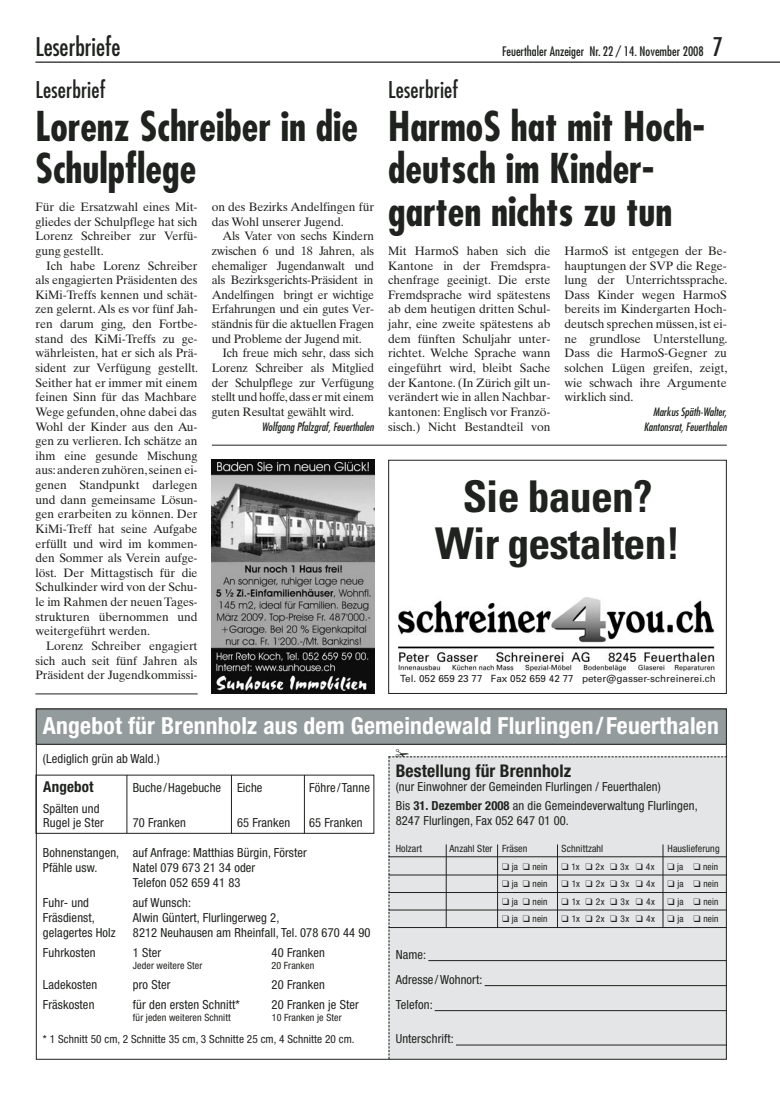
<style>
.page{position:relative;width:780px;height:1099px;background:#fff}
.page>*{position:absolute;margin:0;border:0;box-sizing:border-box;transform-origin:0 0}
.t1{font:700 condensed 43.75px/46.2px "Univers";letter-spacing:-.02em;color:#1f221e;text-align:center}
.t2{font:700 condensed 40px/42.5px "Futura";color:#1f221e}
.t3{font:condensed 25px "Futura";color:#1f221e}
.t4{font:700 condensed 23.62px "Helvetica Neue";letter-spacing:.01em;color:#fff}
.t5{font:condensed 22.5px "Futura";letter-spacing:.01em;color:#1f221e}
.t6{font:700 condensed 17.5px "Helvetica Neue";letter-spacing:.01em;color:#1f221e}
.t7{font:700 condensed 15px "Helvetica Neue";letter-spacing:.01em;color:#1f221e}
.t8{font:condensed 12.75px "Futura";color:#1f221e}
.t9{font:condensed 12.5px/15px "Helvetica Neue";letter-spacing:.01em;color:#1f221e}
.t10{font:12.25px/14.6px "Times Ten";letter-spacing:-.015em;color:#1f221e;text-align:justify}
.t11{font:italic condensed 11.25px/14.6px "Futura";color:#1f221e;text-align:right}
.t12{font:condensed 11.25px "Helvetica Neue";letter-spacing:.01em;color:#1f221e}
.t13{font:condensed 10px "Helvetica Neue";letter-spacing:.01em;color:#1f221e}
.t14{font:9.88px "Univers";color:#1f221e}
.t15{font:condensed 9.38px "Helvetica Neue";letter-spacing:.01em;color:#1f221e}
.s1{font-size:25px}
.s2{font-weight:700}
</style>
<div class="page">
<hr style="left:35px;top:61px;width:745px;height:2px;background:#1f221e">
<div style="left:36px;top:709px;width:690px;height:35px;background:#949b9c"></div>
<div style="left:36px;top:708px;width:690px;height:36px;border:1px solid #1f221e"></div>
<hr style="left:127px;top:775px;width:1px;height:58px;background:#1f221e">
<hr style="left:231px;top:775px;width:1px;height:58px;background:#1f221e">
<hr style="left:304px;top:775px;width:1px;height:58px;background:#1f221e">
<img style="left:398px;top:597px;width:316px;height:76px">
<div style="left:388px;top:460px;width:338px;height:234px;border:1px solid #1f221e"></div>
<hr style="left:212px;top:444px;width:514px;height:1px;background:#1f221e">
<hr style="left:35px;top:693px;width:163px;height:1px;background:#1f221e">
<img style="left:212px;top:460px;width:162px;height:234px">
<svg style="left:388px;top:749px;width:338px;height:309px;background:#dadcdc"></svg>
<h3 class="t3" style="left:35px;top:35px;width:86px">Leserbriefe</h3>
<p class="t8" style="left:502px;top:46px;width:223px">Feuerthaler Anzeiger Nr. 22 / 14. November 2008 <span class="s1">7</span></p>
<h3 class="t5" style="left:35px;top:79px;width:71px">Leserbrief</h3>
<h2 class="t2" style="left:35px;top:108px;width:324px">Lorenz Schreiber in die<br>Schulpflege</h2>
<p class="t10" style="left:35px;top:201px;width:164px">Für die Ersatzwahl eines Mit&shy;gliedes der Schulpflege hat sich Lorenz Schreiber zur Verfü&shy;gung gestellt.</p>
<p class="t10" style="left:35px;top:259px;width:164px;text-indent:11px">Ich habe Lorenz Schreiber als engagierten Präsidenten des KiMi-Treffs kennen und schät&shy;zen gelernt. Als es vor fünf Jah&shy;ren darum ging, den Fortbe&shy;stand des KiMi-Treffs zu ge&shy;währleisten, hat er sich als Prä&shy;sident zur Verfügung gestellt.<br>Seither hat er immer mit einem feinen Sinn für das Machbare Wege gefunden, ohne dabei das Wohl der Kinder aus den Au&shy;gen zu verlieren. Ich schätze an ihm eine gesunde Mischung aus: anderen zuhören, seinen ei&shy;genen Standpunkt darlegen und dann gemeinsame Lösun&shy;gen erarbeiten zu können. Der KiMi-Treff hat seine Aufgabe erfüllt und wird im kommen&shy;den Sommer als Verein aufge&shy;löst. Der Mittagstisch für die Schulkinder wird von der Schu&shy;le im Rahmen der neuen Tages&shy;strukturen übernommen und weitergeführt werden.</p>
<p class="t10" style="left:35px;top:639px;width:164px;text-indent:11px">Lorenz Schreiber engagiert sich auch seit fünf Jahren als Präsident der Jugendkommissi-</p>
<p class="t10" style="left:212px;top:201px;width:164px">on des Bezirks Andelfingen für das Wohl unserer Jugend.</p>
<p class="t10" style="left:222px;top:230px;width:153px">Als Vater von sechs Kindern</p>
<p class="t10" style="left:212px;top:245px;width:164px">zwischen 6 und 18 Jahren, als</p>
<p class="t10" style="left:212px;top:259px;width:164px">ehemaliger Jugendanwalt und</p>
<p class="t10" style="left:212px;top:274px;width:163px">als Bezirksgerichts-Präsident in</p>
<p class="t10" style="left:212px;top:288px;width:164px">Andelfingen bringt er wichtige</p>
<p class="t10" style="left:212px;top:303px;width:164px">Erfahrungen und ein gutes Ver-</p>
<p class="t10" style="left:212px;top:318px;width:164px">ständnis für die aktuellen Fragen</p>
<p class="t10" style="left:212px;top:332px;width:151px">und Probleme der Jugend mit.</p>
<p class="t10" style="left:222px;top:347px;width:153px">Ich freue mich sehr, dass sich</p>
<p class="t10" style="left:212px;top:362px;width:164px">Lorenz Schreiber als Mitglied</p>
<p class="t10" style="left:212px;top:376px;width:164px">der Schulpflege zur Verfügung</p>
<p class="t10" style="left:212px;top:391px;width:164px">stellt und hoffe, dass er mit einem</p>
<p class="t10" style="left:212px;top:405px;width:144px">guten Resultat gewählt wird.</p>
<p class="t11" style="left:262px;top:420px;width:116px">Wolfgang Pfalzgraf,Feuerthalen</p>
<h3 class="t5" style="left:388px;top:79px;width:71px">Leserbrief</h3>
<h2 class="t2" style="left:388px;top:108px;width:318px">HarmoS hat mit Hoch - deutsch im Kinder - garten nichts zu tun</h2>
<p class="t10" style="left:388px;top:245px;width:164px">Mit HarmoS haben sich die Kantone in der Fremdspra&shy;chenfrage geeinigt. Die erste Fremdsprache wird spätestens ab dem heutigen dritten Schul&shy;jahr, eine zweite spätestens ab dem fünften Schuljahr unter&shy;richtet. Welche Sprache wann eingeführt wird, bleibt Sache der Kantone. (In Zürich gilt un&shy;verändert wie in allen Nachbar&shy;kantonen: Englisch vor Franzö&shy;sisch.) Nicht Bestandteil von</p>
<p class="t10" style="left:564px;top:245px;width:164px">HarmoS ist entgegen der Be&shy;hauptungen der SVP die Rege&shy;lung der Unterrichtssprache.<br>Dass Kinder wegen HarmoS bereits im Kindergarten Hoch&shy;deutsch sprechen müssen, ist ei&shy;ne grundlose Unterstellung.<br>Dass die HarmoS-Gegner zu solchen Lügen greifen, zeigt, wie schwach ihre Argumente wirklich sind.</p>
<p class="t11" style="left:643px;top:405px;width:86px">MarkusSpäth-Walter,<br>Kantonsrat,Feuerthalen</p>
<h1 class="t1" style="left:435px;top:478px;width:247px">Sie bauen?<br>Wir gestalten!</h1>
<p class="t14" style="left:400px;top:674px;width:317px">Tel. 052 659 23 77 Fax 052 659 42 77 peter@gasser-schreinerei.ch</p>
<h3 class="t4" style="left:43px;top:717px;width:677px">Angebot für Brennholz aus dem Gemeindewald Flurlingen/Feuerthalen</h3>
<p class="t9" style="left:43px;top:752px;width:118px">(Lediglich grün ab Wald.)</p>
<p class="t7" style="left:43px;top:781px;width:52px">Angebot</p>
<p class="t9" style="left:133px;top:780px;width:90px">Buche/Hagebuche</p>
<p class="t9" style="left:237px;top:780px;width:27px">Eiche</p>
<p class="t9" style="left:309px;top:780px;width:62px">Föhre/Tanne</p>
<p class="t9" style="left:43px;top:802px;width:62px;line-height:13.8px">Spälten und<br>Rugel je Ster</p>
<h3 class="t6" style="left:395px;top:764px;width:177px">Bestellung für Brennholz</h3>
<p class="t9" style="left:395px;top:778px;width:303px;line-height:18.8px">(nur Einwohner der Gemeinden Flurlingen / Feuerthalen)<br>Bis <span class="s2">31. Dezember 2008</span> an die Gemeindeverwaltung Flurlingen,</p>
<p class="t9" style="left:395px;top:814px;width:175px">8247 Flurlingen, Fax 052 647 01 00.</p>
<p class="t13" style="left:395px;top:845px;width:28px">Holzart</p>
<p class="t13" style="left:449px;top:845px;width:79px">Anzahl Ster Fräsen</p>
<p class="t13" style="left:561px;top:845px;width:43px">Schnittzahl</p>
<p class="t13" style="left:667px;top:845px;width:54px">Hauslieferung</p>
<p class="t15" style="left:502px;top:863px;width:47px">❑ ja ❑ nein</p>
<p class="t15" style="left:561px;top:863px;width:94px">❑ 1x ❑ 2x ❑ 3x ❑ 4x</p>
<p class="t15" style="left:667px;top:863px;width:52px">❑ ja ❑ nein</p>
<p class="t15" style="left:502px;top:880px;width:47px">❑ ja ❑ nein</p>
<p class="t15" style="left:561px;top:880px;width:95px">❑ 1x ❑ 2x ❑ 3x ❑ 4x</p>
<p class="t15" style="left:667px;top:880px;width:52px">❑ ja ❑ nein</p>
<p class="t15" style="left:502px;top:898px;width:47px">❑ ja ❑ nein</p>
<p class="t15" style="left:561px;top:898px;width:95px">❑ 1x ❑ 2x ❑ 3x ❑ 4x</p>
<p class="t15" style="left:667px;top:898px;width:52px">❑ ja ❑ nein</p>
<p class="t15" style="left:502px;top:915px;width:47px">❑ ja ❑ nein</p>
<p class="t15" style="left:561px;top:915px;width:95px">❑ 1x ❑ 2x ❑ 3x ❑ 4x</p>
<p class="t15" style="left:667px;top:915px;width:52px">❑ ja ❑ nein</p>
<p class="t9" style="left:395px;top:942px;width:88px;line-height:25px">Name:<br>Adresse/ Wohnort:<br>Telefon:</p>
<p class="t9" style="left:395px;top:1032px;width:60px">Unterschrift:</p>
<p class="t9" style="left:133px;top:815px;width:55px">70 Franken</p>
<p class="t9" style="left:237px;top:815px;width:55px">65 Franken</p>
<p class="t9" style="left:309px;top:815px;width:55px">65 Franken</p>
<p class="t9" style="left:43px;top:845px;width:265px">Bohnenstangen, auf Anfrage: Matthias Bürgin, Förster<br>Pfähle usw.</p>
<p class="t9" style="left:133px;top:860px;width:124px">Natel 079 673 21 34 oder<br>Telefon 052 659 41 83</p>
<p class="t9" style="left:43px;top:895px;width:48px">Fuhr- und</p>
<p class="t9" style="left:133px;top:895px;width:60px">auf Wunsch:</p>
<p class="t9" style="left:43px;top:910px;width:53px">Fräsdienst,</p>
<p class="t9" style="left:133px;top:910px;width:148px">Alwin Güntert, Flurlingerweg 2,</p>
<p class="t9" style="left:43px;top:925px;width:74px">gelagertes Holz</p>
<p class="t9" style="left:133px;top:925px;width:239px">8212 Neuhausen am Rheinfall, Tel. 078 670 44 90</p>
<p class="t9" style="left:43px;top:945px;width:54px">Fuhrkosten</p>
<p class="t9" style="left:133px;top:945px;width:30px">1 Ster</p>
<p class="t9" style="left:271px;top:945px;width:55px">40 Franken</p>
<p class="t13" style="left:133px;top:961px;width:71px">Jeder weitere Ster</p>
<p class="t13" style="left:271px;top:961px;width:44px">20 Franken</p>
<p class="t9" style="left:43px;top:977px;width:56px">Ladekosten</p>
<p class="t9" style="left:133px;top:977px;width:39px">pro Ster</p>
<p class="t9" style="left:271px;top:977px;width:55px">20 Franken</p>
<p class="t9" style="left:43px;top:997px;width:53px">Fräskosten</p>
<p class="t9" style="left:133px;top:997px;width:108px">für den ersten Schnitt*</p>
<p class="t9" style="left:271px;top:997px;width:89px">20 Franken je Ster</p>
<p class="t13" style="left:133px;top:1013px;width:99px">für jeden weiteren Schnitt</p>
<p class="t13" style="left:272px;top:1013px;width:71px">10 Franken je Ster</p>
<p class="t12" style="left:43px;top:1035px;width:313px">* 1 Schnitt 50 cm, 2 Schnitte 35 cm, 3 Schnitte 25 cm, 4 Schnitte 20 cm.</p>
</div>
